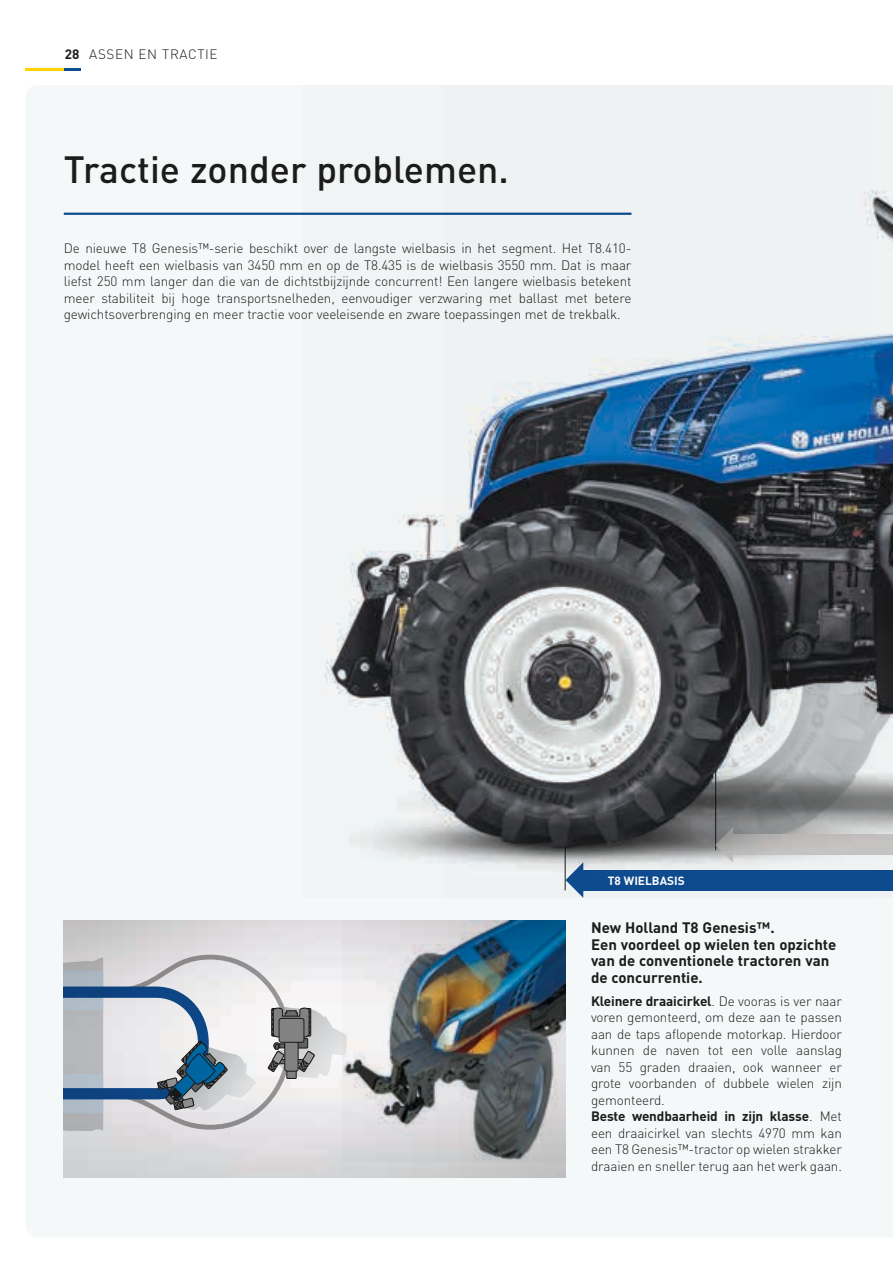
<style>
.page{position:relative;width:893px;height:1263px;background:#fff}
.page>*{position:absolute;margin:0;border:0;box-sizing:border-box;transform-origin:0 0}
.t1{font:500 37.5px "DIN";color:#1c1c1b}
.t2{font:700 15px/16.5px "DIN";color:#1c1c1b}
.t3{font:300 13.5px/16.5px "DIN";letter-spacing:-.01em;color:#1c1c1b;text-align:justify}
.t4{font:300 13.5px "DIN";letter-spacing:.05em;color:#1c1c1b}
.t5{font:700 13.5px "DIN";color:#1c1c1b}
.t6{font:700 11.85px "DIN";color:#fff}
.s1{font-weight:700}
</style>
<div class="page">
<svg style="left:26px;top:68px;width:55px;height:2px"></svg>
<hr style="left:64px;top:213px;width:567px;height:2px;background:#0f4c91">
<div style="left:338px;top:921px;width:228px;height:246px;background:linear-gradient(to right,#d8d9db,#c4c3c3)"></div>
<img style="left:343px;top:921px;width:223px;height:242px">
<svg style="left:64px;top:955px;width:283px;height:178px"></svg>
<div style="left:279px;top:1018px;width:25px;height:24px;background:#878787;border-radius:2px"></div>
<div style="left:279px;top:1018px;width:25px;height:25px;border:1px solid #1c1c1b;border-radius:2px"></div>
<img style="left:303px;top:85px;width:590px;height:813px">
<img style="left:331px;top:197px;width:562px;height:650px">
<p class="t5" style="left:65px;top:45px;width:16px">28</p>
<p class="t4" style="left:89px;top:45px;width:130px">ASSEN EN TRACTIE</p>
<h1 class="t1" style="left:64px;top:145px;width:447px">Tractie zonder problemen.</h1>
<p class="t3" style="left:64px;top:240px;width:569px">De nieuwe T8 Genesis™-serie beschikt over de langste wielbasis in het segment. Het T8.410- model heeft een wielbasis van 3450 mm en op de T8.435 is de wielbasis 3550 mm. Dat is maar liefst 250 mm langer dan die van de dichtstbijzijnde concurrent! Een langere wielbasis betekent meer stabiliteit bij hoge transportsnelheden, eenvoudiger verzwaring met ballast met betere gewichtsoverbrenging en meer tractie voor veeleisende en zware toepassingen met de trekbalk.</p>
<p class="t6" style="left:608px;top:873px;width:79px">T8 WIELBASIS</p>
<p class="t2" style="left:591px;top:919px;width:247px">New Holland T8 Genesis™.<br>Een voordeel op wielen ten opzichte van de conventionele tractoren van de concurrentie.</p>
<p class="t3" style="left:591px;top:992px;width:252px;text-align:left"><span class="s1">Kleinere draaicirkel</span>. De vooras is ver naar voren gemonteerd, om deze aan te passen aan de taps aflopende motorkap. Hierdoor kunnen de naven tot een volle aanslag van 55 graden draaien, ook wanneer er grote voorbanden of dubbele wielen zijn gemonteerd.<br><span class="s1">Beste wendbaarheid in zijn klasse</span>. Met een draaicirkel van slechts 4970 mm kan een T8 Genesis™-tractor op wielen strakker draaien en sneller terug aan het werk gaan.</p>
</div>
